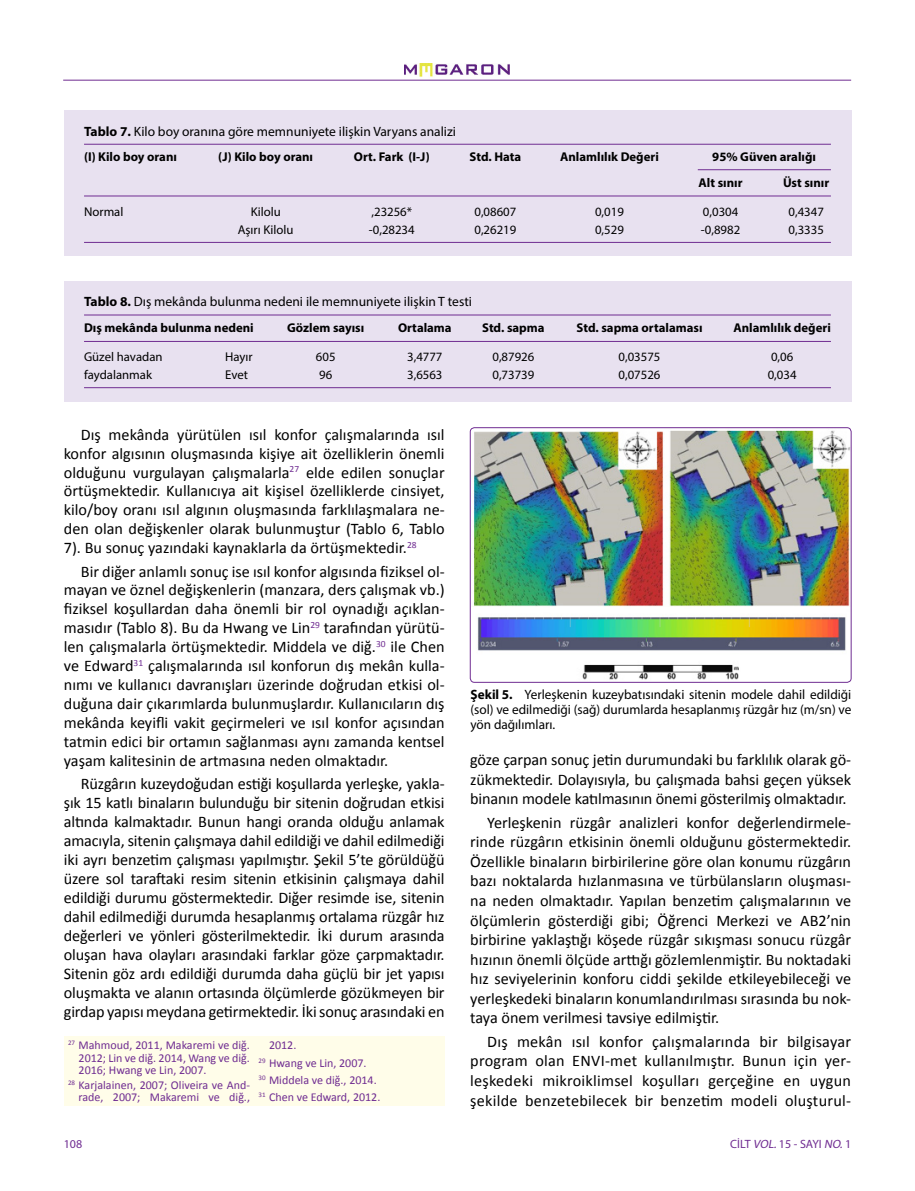
<style>
.page{position:relative;width:915px;height:1191px;background:#fff}
.page>*{position:absolute;margin:0;border:0;box-sizing:border-box;transform-origin:0 0}
.t1{font:16.2px/18.9px "Calibri";color:#000;text-align:justify}
.t2{font:13.5px/15px "Myriad Pro";color:#000;text-align:justify}
.t3{font:700 12.75px/25.7px "Myriad Pro";color:#000}
.t4{font:12.75px "Myriad Pro";color:#000}
.t5{font:12px/12.5px "Calibri";color:#6f2c91;text-align:justify}
.t6{font:12px "Myriad Pro";color:#6f2c91}
.s1{font-weight:700}
.s2{font-style:italic}
</style>
<div class="page">
<img style="left:404px;top:64px;width:105px;height:16px">
<hr style="left:63px;top:80px;width:787px;height:1px;background:#6f2c91">
<div style="left:64px;top:111px;width:786px;height:145px;background:#e8e1f0"></div>
<hr style="left:84px;top:144px;width:746px;height:1px;background:#6f2c91">
<hr style="left:84px;top:196px;width:746px;height:1px;background:#6f2c91">
<hr style="left:697px;top:169px;width:133px;height:1px;background:#6f2c91">
<hr style="left:84px;top:242px;width:746px;height:1px;background:#6f2c91">
<div style="left:64px;top:281px;width:786px;height:121px;background:#e8e1f0"></div>
<hr style="left:84px;top:315px;width:746px;height:1px;background:#6f2c91">
<hr style="left:84px;top:341px;width:746px;height:1px;background:#6f2c91">
<hr style="left:84px;top:387px;width:746px;height:1px;background:#6f2c91">
<img style="left:470px;top:430px;width:379px;height:251px">
<div style="left:470px;top:427px;width:381px;height:255px;border:1px solid #6f2c91;border-radius:4px"></div>
<div style="left:64px;top:1036px;width:190px;height:69px;background:#fffde9"></div>
<div style="left:254px;top:1036px;width:190px;height:69px;background:#fffde9"></div>
<p class="t2" style="left:84px;top:123px;width:373px"><span class="s1">Tablo 7.</span> Kilo boy oranına göre memnuniyete ilişkin Varyans analizi</p>
<p class="t3" style="left:84px;top:144px;width:94px">(I) Kilo boy oranı</p>
<p class="t3" style="left:218px;top:144px;width:96px">(J) Kilo boy oranı</p>
<p class="t3" style="left:354px;top:144px;width:77px">Ort. Fark (I-J)</p>
<p class="t3" style="left:469px;top:144px;width:53px">Std. Hata</p>
<p class="t3" style="left:560px;top:144px;width:100px">Anlamlılık Değeri</p>
<p class="t3" style="left:698px;top:144px;width:119px;text-indent:14px">95% Güven aralığı<br>Alt sınır</p>
<p class="t3" style="left:782px;top:169px;width:48px">Üst sınır</p>
<p class="t4" style="left:84px;top:203px;width:41px">Normal</p>
<p class="t4" style="left:250px;top:203px;width:32px">Kilolu</p>
<p class="t4" style="left:371px;top:203px;width:42px">,23256*</p>
<p class="t4" style="left:474px;top:203px;width:43px">0,08607</p>
<p class="t4" style="left:595px;top:203px;width:30px">0,019</p>
<p class="t4" style="left:702px;top:203px;width:37px">0,0304</p>
<p class="t4" style="left:788px;top:203px;width:37px">0,4347</p>
<p class="t4" style="left:238px;top:221px;width:57px">Aşırı Kilolu</p>
<p class="t4" style="left:369px;top:221px;width:47px">-0,28234</p>
<p class="t4" style="left:474px;top:221px;width:43px">0,26219</p>
<p class="t4" style="left:595px;top:221px;width:30px">0,529</p>
<p class="t4" style="left:700px;top:221px;width:41px">-0,8982</p>
<p class="t4" style="left:788px;top:221px;width:37px">0,3335</p>
<p class="t2" style="left:84px;top:294px;width:389px"><span class="s1">Tablo 8.</span> Dış mekânda bulunma nedeni ile memnuniyete ilişkin T testi</p>
<p class="t3" style="left:84px;top:314px;width:171px">Dış mekânda bulunma nedeni</p>
<p class="t3" style="left:287px;top:314px;width:79px">Gözlem sayısı</p>
<p class="t3" style="left:398px;top:314px;width:55px">Ortalama</p>
<p class="t3" style="left:482px;top:314px;width:64px">Std. sapma</p>
<p class="t3" style="left:576px;top:314px;width:127px">Std. sapma ortalaması</p>
<p class="t3" style="left:733px;top:314px;width:99px">Anlamlılık değeri</p>
<p class="t4" style="left:84px;top:348px;width:80px">Güzel havadan</p>
<p class="t4" style="left:225px;top:348px;width:29px">Hayır</p>
<p class="t4" style="left:316px;top:348px;width:21px">605</p>
<p class="t4" style="left:407px;top:348px;width:37px">3,4777</p>
<p class="t4" style="left:492px;top:348px;width:43px">0,87926</p>
<p class="t4" style="left:618px;top:348px;width:43px">0,03575</p>
<p class="t4" style="left:770px;top:348px;width:24px">0,06</p>
<p class="t4" style="left:84px;top:366px;width:69px">faydalanmak</p>
<p class="t4" style="left:225px;top:366px;width:24px">Evet</p>
<p class="t4" style="left:319px;top:366px;width:15px">96</p>
<p class="t4" style="left:407px;top:366px;width:37px">3,6563</p>
<p class="t4" style="left:492px;top:366px;width:43px">0,73739</p>
<p class="t4" style="left:618px;top:366px;width:43px">0,07526</p>
<p class="t4" style="left:767px;top:366px;width:30px">0,034</p>
<p class="t1" style="left:64px;top:425px;width:382px;text-indent:17px">Dış mekânda yürütülen ısıl konfor çalışmalarında ısıl konfor algısının oluşmasında kişiye ait özelliklerin önemli olduğunu vurgulayan çalışmalarla<sup>27</sup> elde edilen sonuçlar örtüşmektedir. Kullanıcıya ait kişisel özelliklerde cinsiyet, kilo/boy oranı ısıl algının oluşmasında farklılaşmalara ne&shy;den olan değişkenler olarak bulunmuştur (Tablo 6, Tablo 7). Bu sonuç yazındaki kaynaklarla da örtüşmektedir.<sup>28</sup></p>
<p class="t1" style="left:64px;top:562px;width:382px;text-indent:17px">Bir diğer anlamlı sonuç ise ısıl konfor algısında fiziksel ol&shy;mayan ve öznel değişkenlerin (manzara, ders çalışmak vb.) fiziksel koşullardan daha önemli bir rol oynadığı açıklan&shy;masıdır (Tablo 8). Bu da Hwang ve Lin<sup>29</sup> tarafından yürütü&shy;len çalışmalarla örtüşmektedir. Middela ve diğ.<sup>30</sup> ile Chen ve Edward<sup>31</sup> çalışmalarında ısıl konforun dış mekân kulla&shy;nımı ve kullanıcı davranışları üzerinde doğrudan etkisi ol&shy;duğuna dair çıkarımlarda bulunmuşlardır. Kullanıcıların dış mekânda keyifli vakit geçirmeleri ve ısıl konfor açısından tatmin edici bir ortamın sağlanması aynı zamanda kentsel yaşam kalitesinin de artmasına neden olmaktadır.</p>
<p class="t1" style="left:64px;top:774px;width:382px;text-indent:17px">Rüzgârın kuzeydoğudan estiği koşullarda yerleşke, yakla&shy;şık 15 katlı binaların bulunduğu bir sitenin doğrudan etkisi altında kalmaktadır. Bunun hangi oranda olduğu anlamak amacıyla, sitenin çalışmaya dahil edildiği ve dahil edilmediği iki ayrı benzetim çalışması yapılmıştır. Şekil 5’te görüldüğü üzere sol taraftaki resim sitenin etkisinin çalışmaya dahil edildiği durumu göstermektedir. Diğer resimde ise, sitenin dahil edilmediği durumda hesaplanmış ortalama rüzgâr hız değerleri ve yönleri gösterilmektedir. İki durum arasında oluşan hava olayları arasındaki farklar göze çarpmaktadır.<br>Sitenin göz ardı edildiği durumda daha güçlü bir jet yapısı oluşmakta ve alanın ortasında ölçümlerde gözükmeyen bir girdap yapısı meydana getirmektedir. İki sonuç arasındaki en</p>
<p class="t5" style="left:79px;top:1039px;width:173px;text-indent:-10px"><sup>27</sup> Mahmoud, 2011, Makaremi ve diğ.<br>2012; Lin ve diğ. 2014, Wang ve diğ.<br>2016; Hwang ve Lin, 2007.</p>
<p class="t5" style="left:68px;top:1078px;width:183px;text-align:right"><sup>28</sup> Karjalainen, 2007; Oliveira ve And&shy;rade, 2007; Makaremi ve diğ.,</p>
<p class="t5" style="left:258px;top:1036px;width:123px;line-height:17.2px;text-align:left;text-indent:10px">2012.<br><sup>29</sup> Hwang ve Lin, 2007.<br><sup>30</sup> Middela ve diğ., 2014.<br><sup>31</sup> Chen ve Edward, 2012.</p>
<p class="t2" style="left:470px;top:686px;width:382px"><span class="s1">Şekil 5.</span> Yerleşkenin kuzeybatısındaki sitenin modele dahil edildiği (sol) ve edilmediği (sağ) durumlarda hesaplanmış rüzgâr hız (m/sn) ve yön dağılımları.</p>
<p class="t1" style="left:470px;top:750px;width:382px;line-height:19.5px">göze çarpan sonuç jetin durumundaki bu farklılık olarak gö&shy;zükmektedir. Dolayısıyla, bu çalışmada bahsi geçen yüksek binanın modele katılmasının önemi gösterilmiş olmaktadır.</p>
<p class="t1" style="left:470px;top:812px;width:382px;line-height:19.5px;text-indent:17px">Yerleşkenin rüzgâr analizleri konfor değerlendirmele&shy;rinde rüzgârın etkisinin önemli olduğunu göstermektedir.<br>Özellikle binaların birbirilerine göre olan konumu rüzgârın bazı noktalarda hızlanmasına ve türbülansların oluşması&shy;na neden olmaktadır. Yapılan benzetim çalışmalarının ve ölçümlerin gösterdiği gibi; Öğrenci Merkezi ve AB2’nin birbirine yaklaştığı köşede rüzgâr sıkışması sonucu rüzgâr hızının önemli ölçüde arttığı gözlemlenmiştir. Bu noktadaki hız seviyelerinin konforu ciddi şekilde etkileyebileceği ve yerleşkedeki binaların konumlandırılması sırasında bu nok&shy;taya önem verilmesi tavsiye edilmiştir.</p>
<p class="t1" style="left:470px;top:1031px;width:382px;line-height:19.5px;text-indent:17px">Dış mekân ısıl konfor çalışmalarında bir bilgisayar program olan ENVI-met kullanılmıştır. Bunun için yer&shy;leşkedeki mikroiklimsel koşulları gerçeğine en uygun şekilde benzetebilecek bir benzetim modeli oluşturul-</p>
<p class="t6" style="left:64px;top:1137px;width:20px">108</p>
<p class="t6" style="left:730px;top:1137px;width:122px">CİLT <span class="s2">VOL.</span>15 - SAYI <span class="s2">NO.</span>1</p>
</div>
